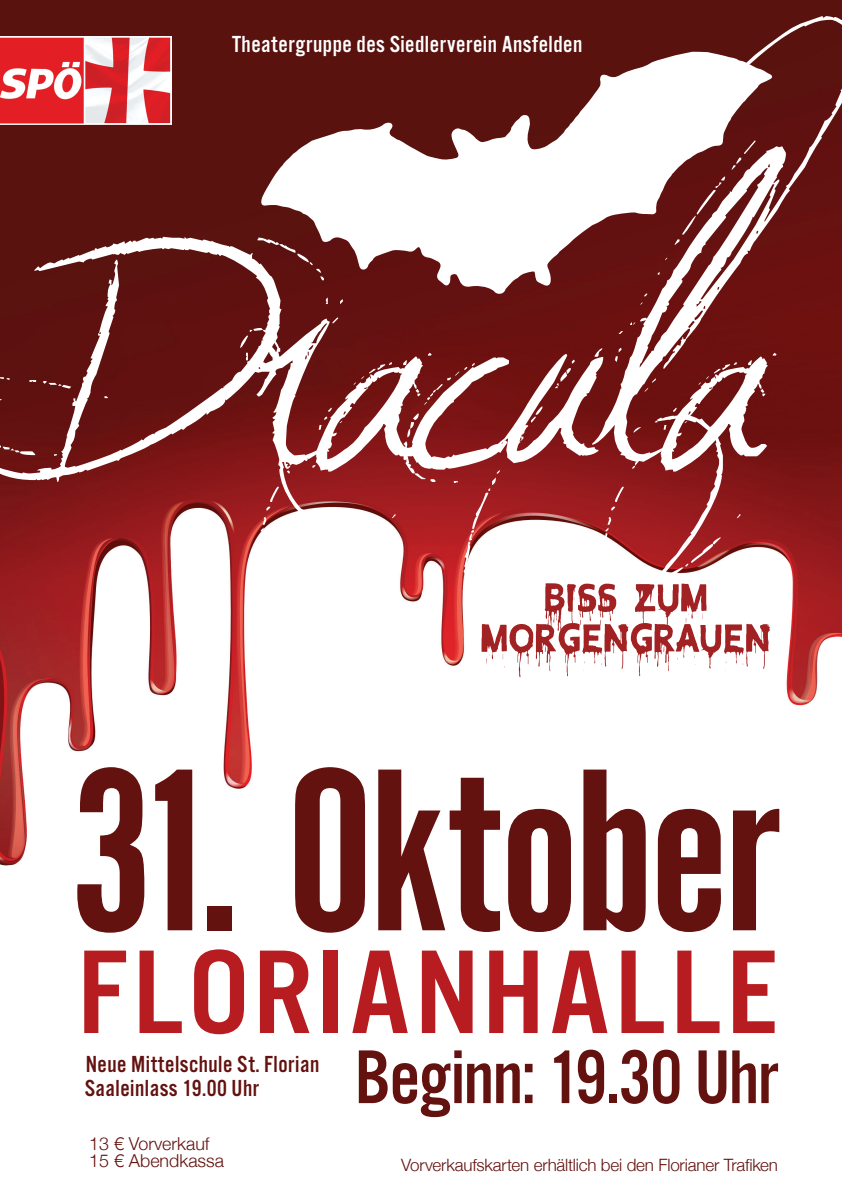
<style>
.page{position:relative;width:842px;height:1191px;background:#fff}
.page>*{position:absolute;margin:0;border:0;box-sizing:border-box;transform-origin:0 0}
.t1{font:486.4px "Jellyka Vampire Street";color:#fff}
.t2{font:240.9px "Alternate Got No 1 D";letter-spacing:-.025em;color:#63120f;scale:1.1 1}
.t3{font:123.5px "Alternate Got No 3 D";letter-spacing:.03em;color:#b61c20;scale:1.11 1}
.t4{font:79px "Alternate Got No 3 D";letter-spacing:-.015em;color:#63120f}
.t5{font:60.6px "Blood Lust";color:#a22122;scale:.9 1}
.t6{font:24.1px "Alternate Got No 3 D";letter-spacing:.02em;color:#63120f}
.t7{font:24.1px "Alternate Got No 3 D";letter-spacing:.02em;color:#fff}
.t8{font:300 17.8px/17.5px "Helvetica Neue";color:#63120f}
.t9{font:300 17px "Helvetica Neue";letter-spacing:-.01em;color:#63120f}
</style>
<div class="page">
<img style="left:0;top:0;width:842px;height:866px">
<svg style="left:261px;top:52px;width:512px;height:243px"></svg>
<img style="left:0;top:36px;width:171px;height:88px">
<h1 class="t1" style="left:28px;top:1px;width:729px">Dracula</h1>
<h3 class="t7" style="left:232px;top:31px;width:352px">Theatergruppe des Siedlerverein Ansfelden</h3>
<h3 class="t5" style="left:544px;top:555px;width:184px">BISS ZUM</h3>
<h3 class="t5" style="left:480px;top:595px;width:325px">MORGENGRAUEN</h3>
<h2 class="t2" style="left:67px;top:729px;width:649px">31. Oktober</h2>
<h3 class="t3" style="left:77px;top:928px;width:632px">FLORIANHALLE</h3>
<h3 class="t6" style="left:86px;top:1052px;width:235px">Neue Mittelschule St. Florian</h3>
<h3 class="t6" style="left:85px;top:1075px;width:176px">Saaleinlass 19.00 Uhr</h3>
<p class="t8" style="left:89px;top:1133px;width:136px">13 € Vorverkauf<br>15 € Abendkassa</p>
<h3 class="t4" style="left:355px;top:1036px;width:425px">Beginn: 19.30 Uhr</h3>
<p class="t9" style="left:401px;top:1151px;width:378px">Vorverkaufskarten erhältlich bei den Florianer Trafiken</p>
</div>
